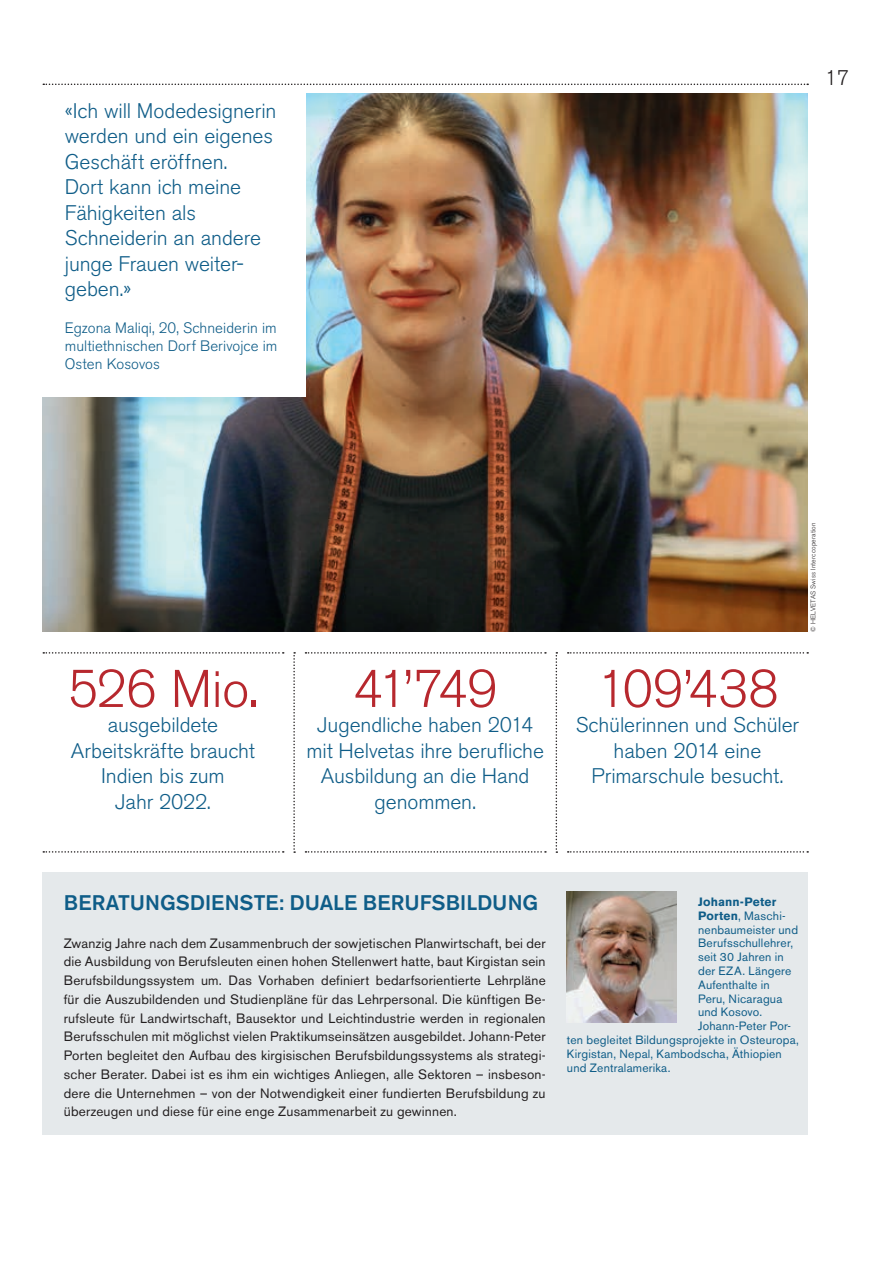
<style>
.page{position:relative;width:893px;height:1263px;background:#fff}
.page>*{position:absolute;margin:0;border:0;box-sizing:border-box;transform-origin:0 0}
.t1{font:300 52.5px "Akzidenz Grotesk BE";letter-spacing:-.015em;color:#b7282e}
.t2{font:300 21px/25.5px "Akzidenz Grotesk BE";letter-spacing:-.005em;color:#0f5d88;text-align:center}
.t3{font:500 21px "Akzidenz Grotesk BE";letter-spacing:.005em;color:#0f5d88}
.t4{font:300 21px "Akzidenz Grotesk BE";color:#231f20}
.t5{font:300 15px/18px "Akzidenz Grotesk BE";letter-spacing:.005em;color:#0f5d88;text-align:justify}
.t6{font:13.5px/18.8px "Akzidenz Grotesk BE";letter-spacing:.015em;color:#231f20;text-align:justify}
.t7{font:12px "Akzidenz Grotesk BE";letter-spacing:.015em;color:#0f5d88}
.t8{font:700 12px "Akzidenz Grotesk BE";letter-spacing:.01em;color:#0f5d88}
.t9{font:300 6.75px "Akzidenz Grotesk BE";letter-spacing:.025em;color:#231f20}
.s1{font-weight:700}
</style>
<div class="page">
<img style="left:43px;top:94px;width:765px;height:537px">
<svg style="left:43px;top:84px;width:765px;height:1px"></svg>
<svg style="left:43px;top:851px;width:241px;height:2px"></svg>
<svg style="left:293px;top:652px;width:2px;height:201px"></svg>
<svg style="left:556px;top:652px;width:1px;height:201px"></svg>
<svg style="left:43px;top:652px;width:241px;height:2px"></svg>
<svg style="left:305px;top:851px;width:241px;height:2px"></svg>
<svg style="left:305px;top:652px;width:241px;height:2px"></svg>
<svg style="left:568px;top:851px;width:240px;height:2px"></svg>
<svg style="left:568px;top:652px;width:240px;height:2px"></svg>
<div style="left:41px;top:85px;width:265px;height:311px;background:#fff"></div>
<div style="left:43px;top:873px;width:765px;height:262px;background:#e5e9eb"></div>
<img style="left:567px;top:891px;width:110px;height:132px">
<h2 class="t2" style="left:65px;top:98px;width:213px;text-align:left">«Ich will Modedesignerin werden und ein eigenes<br>Geschäft eröffnen.<br>Dort kann ich meine<br>Fähigkeiten als<br>Schneiderin an andere junge Frauen weiter&shy;geben.»</h2>
<p class="t5" style="left:65px;top:319px;width:214px">Egzona Maliqi, 20, Schneiderin im multiethnischen Dorf Berivojce im Osten Kosovos</p>
<h2 class="t4" style="left:825px;top:66px;width:26px">17</h2>
<h1 class="t1" style="left:68px;top:659px;width:191px">526 Mio.</h1>
<h2 class="t2" style="left:71px;top:713px;width:186px">ausgebildete<br>Arbeitskräfte braucht<br>Indien bis zum<br>Jahr 2022.</h2>
<h1 class="t1" style="left:353px;top:659px;width:147px">41’749</h1>
<h2 class="t2" style="left:306px;top:713px;width:239px">Jugendliche haben 2014 mit Helvetas ihre berufliche<br>Ausbildung an die Hand genommen.</h2>
<p class="t9" style="left:809px;top:631px;width:111px;rotate:-90deg">© HELVETAS Swiss Interccoperation</p>
<h1 class="t1" style="left:596px;top:659px;width:184px">109’438</h1>
<h2 class="t2" style="left:576px;top:713px;width:225px">Schülerinnen und Schüler haben 2014 eine<br>Primarschule besucht.</h2>
<h2 class="t3" style="left:64px;top:890px;width:476px">BERATUNGSDIENSTE: DUALE BERUFSBILDUNG</h2>
<p class="t6" style="left:64px;top:933px;width:483px">Zwanzig Jahre nach dem Zusammenbruch der sowjetischen Planwirtschaft, bei der die Ausbildung von Berufsleuten einen hohen Stellenwert hatte, baut Kirgistan sein Berufsbildungssystem um. Das Vorhaben definiert bedarfsorientierte Lehrpläne für die Auszubildenden und Studienpläne für das Lehrpersonal. Die künftigen Be&shy;rufsleute für Landwirtschaft, Bausektor und Leichtindustrie werden in regionalen Berufsschulen mit möglichst vielen Praktikumseinsätzen ausgebildet. Johann-Peter Porten begleitet den Aufbau des kirgisischen Berufsbildungssystems als strategi&shy;scher Berater. Dabei ist es ihm ein wichtiges Anliegen, alle Sektoren – insbeson&shy;dere die Unternehmen – von der Notwendigkeit einer fundierten Berufsbildung zu überzeugen und diese für eine enge Zusammenarbeit zu gewinnen.</p>
<p class="t8" style="left:698px;top:895px;width:80px">Johann-Peter</p>
<p class="t7" style="left:698px;top:908px;width:89px"><span class="s1">Porten</span>, Maschi-</p>
<p class="t7" style="left:698px;top:922px;width:102px">nenbaumeister und</p>
<p class="t7" style="left:698px;top:936px;width:97px">Berufsschullehrer,</p>
<p class="t7" style="left:698px;top:950px;width:87px">seit 30 Jahren in</p>
<p class="t7" style="left:698px;top:964px;width:95px">der EZA. Längere</p>
<p class="t7" style="left:698px;top:977px;width:73px">Aufenthalte in</p>
<p class="t7" style="left:698px;top:991px;width:86px">Peru, Nicaragua</p>
<p class="t7" style="left:698px;top:1005px;width:66px">und Kosovo.</p>
<p class="t7" style="left:698px;top:1019px;width:95px">Johann-Peter Por-</p>
<p class="t7" style="left:567px;top:1033px;width:233px">ten begleitet Bildungsprojekte in Osteuropa,</p>
<p class="t7" style="left:567px;top:1046px;width:216px">Kirgistan, Nepal, Kambodscha, Äthiopien</p>
<p class="t7" style="left:567px;top:1060px;width:105px">und Zentralamerika.</p>
</div>
